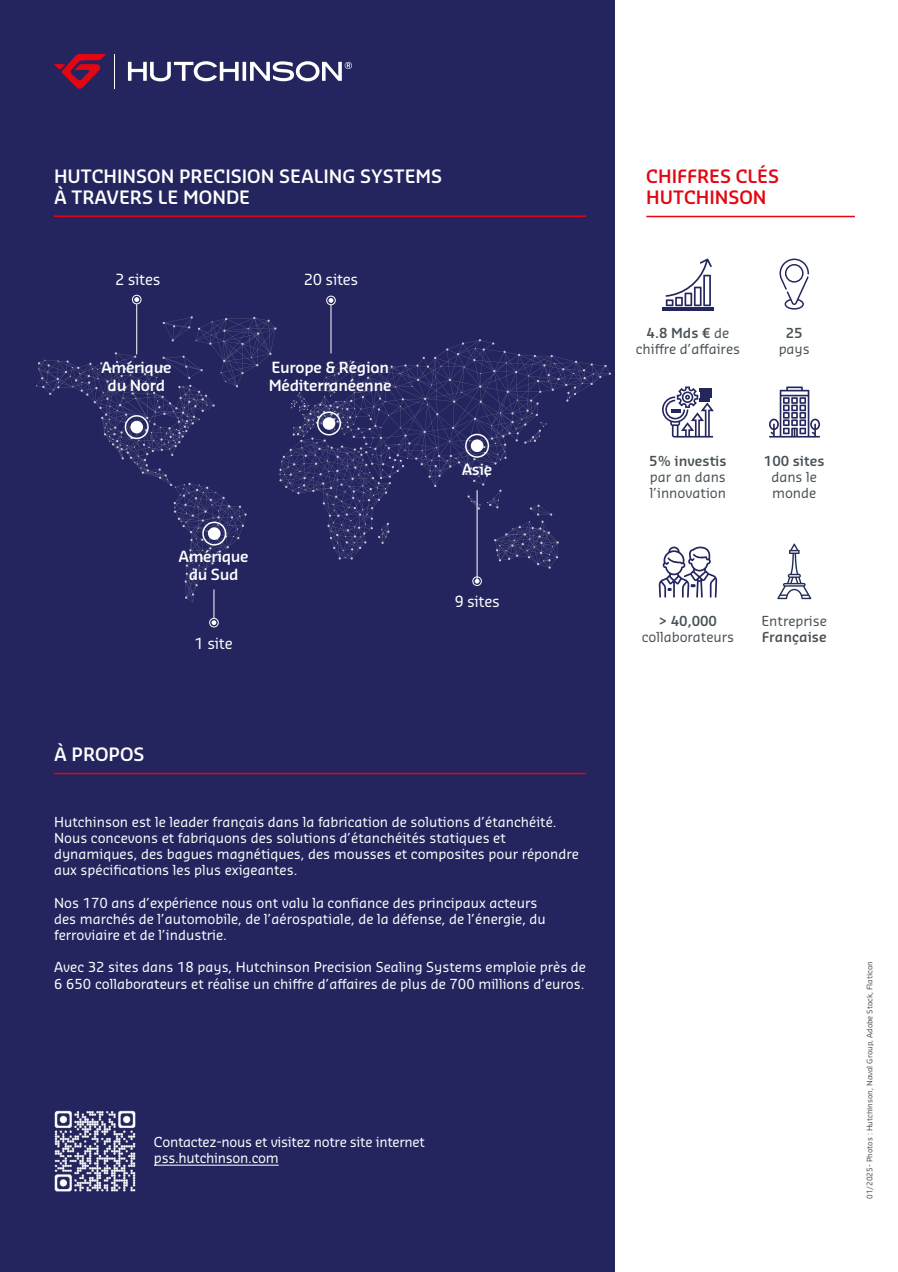
<style>
.page{position:relative;width:898px;height:1272px;background:#fff}
.page>*{position:absolute;margin:0;border:0;box-sizing:border-box;transform-origin:0 0}
.t1{font:600 18px/21.6px "Sansa Pro";color:#fff}
.t2{font:600 18px/21.6px "Sansa Pro";color:#e30613}
.t3{font:600 15px/18px "Sansa Pro";letter-spacing:-.02em;color:#fff;text-align:center}
.t4{font:15px "Sansa Pro";letter-spacing:-.02em;color:#fff}
.t5{font:13.5px/16.2px "Sansa Pro";color:#fff}
.t6{font:13.5px/16.2px "Sansa Pro";color:#485156}
.t7{font:13.5px/16.2px "Sansa Pro";letter-spacing:-.02em;color:#fff}
.t8{font:600 13.5px "Sansa Pro";color:#485156}
.t9{font:7.5px "Sansa Pro";color:#485156}
.s1{font-weight:600}
</style>
<div class="page">
<div style="left:0;top:0;width:614px;height:1271px;background:#24255e"></div>
<svg style="left:128px;top:61px;width:110px;height:20px"></svg>
<svg style="left:242px;top:62px;width:4px;height:19px"></svg>
<svg style="left:250px;top:61px;width:102px;height:20px"></svg>
<hr style="left:114px;top:54px;width:1px;height:35px;background:#fff">
<svg style="left:54px;top:54px;width:52px;height:35px"></svg>
<div style="left:132px;top:295px;width:9px;height:9px;border:1px solid #fff;border-radius:50%"></div>
<svg style="left:134px;top:297px;width:5px;height:5px"></svg>
<div style="left:326px;top:296px;width:9px;height:9px;border:1px solid #fff;border-radius:50%"></div>
<svg style="left:328px;top:298px;width:5px;height:5px"></svg>
<div style="left:209px;top:618px;width:9px;height:9px;border:1px solid #fff;border-radius:50%"></div>
<hr style="left:136px;top:304px;width:1px;height:50px;background:#fff">
<hr style="left:330px;top:305px;width:1px;height:48px;background:#fff">
<svg style="left:36px;top:316px;width:574px;height:309px"></svg>
<hr style="left:476px;top:490px;width:1px;height:90px;background:#fff">
<hr style="left:54px;top:215px;width:531px;height:2px;background:#e30613">
<hr style="left:54px;top:772px;width:531px;height:2px;background:#e30613">
<hr style="left:154px;top:1164px;width:124px;height:1px;background:#fff">
<hr style="left:646px;top:216px;width:208px;height:1px;background:#e30613">
<svg style="left:769px;top:386px;width:50px;height:51px"></svg>
<svg style="left:779px;top:258px;width:29px;height:51px"></svg>
<svg style="left:658px;top:546px;width:59px;height:51px"></svg>
<svg style="left:662px;top:386px;width:51px;height:51px"></svg>
<hr style="left:662px;top:308px;width:51px;height:3px;background:#24265e">
<svg style="left:665px;top:258px;width:46px;height:48px"></svg>
<svg style="left:777px;top:543px;width:34px;height:56px"></svg>
<img style="left:54px;top:1110px;width:82px;height:82px">
<h1 class="t1" style="left:54px;top:164px;width:389px">HUTCHINSON PRECISION SEALING SYSTEMS<br>À TRAVERS LE MONDE</h1>
<p class="t4" style="left:115px;top:269px;width:47px">2 sites</p>
<p class="t4" style="left:303px;top:269px;width:56px">20 sites</p>
<p class="t3" style="left:101px;top:358px;width:72px">Amérique du Nord</p>
<p class="t3" style="left:269px;top:358px;width:124px;text-align:left">Europe &amp; Région<br>Méditerranéenne</p>
<p class="t3" style="left:178px;top:547px;width:72px">Amérique du Sud</p>
<p class="t4" style="left:194px;top:633px;width:39px">1 site</p>
<p class="t3" style="left:461px;top:459px;width:32px">Asie</p>
<p class="t4" style="left:454px;top:592px;width:47px">9 sites</p>
<h1 class="t1" style="left:54px;top:742px;width:92px">À PROPOS</h1>
<h1 class="t2" style="left:646px;top:164px;width:134px">CHIFFRES CLÉS<br>HUTCHINSON</h1>
<p class="t6" style="left:635px;top:324px;width:106px;text-align:center"><span class="s1">4.8 Mds €</span> de chiffre d’affaires</p>
<p class="t8" style="left:785px;top:324px;width:18px">25</p>
<p class="t6" style="left:778px;top:340px;width:33px">pays</p>
<p class="t8" style="left:649px;top:451px;width:79px">5% investis</p>
<p class="t6" style="left:649px;top:468px;width:78px">par an dans l’innovation</p>
<p class="t8" style="left:763px;top:451px;width:62px">100 sites</p>
<p class="t6" style="left:771px;top:468px;width:47px">dans le monde</p>
<p class="t8" style="left:658px;top:611px;width:60px">&gt; 40,000</p>
<p class="t6" style="left:641px;top:628px;width:94px">collaborateurs</p>
<p class="t6" style="left:761px;top:612px;width:67px">Entreprise</p>
<p class="t8" style="left:761px;top:628px;width:66px">Française</p>
<p class="t5" style="left:54px;top:813px;width:526px">Hutchinson est le leader français dans la fabrication de solutions d’étanchéité.<br>Nous concevons et fabriquons des solutions d’étanchéités statiques et dynamiques, des bagues magnétiques, des mousses et composites pour répondre aux spécifications les plus exigeantes.</p>
<p class="t5" style="left:54px;top:894px;width:493px">Nos 170 ans d’expérience nous ont valu la confiance des principaux acteurs des marchés de l’automobile, de l’aérospatiale, de la défense, de l’énergie, du ferroviaire et de l’industrie.</p>
<p class="t5" style="left:54px;top:958px;width:533px">Avec 32 sites dans 18 pays, Hutchinson Precision Sealing Systems emploie près de<br>6 650 collaborateurs et réalise un chiffre d’affaires de plus de 700 millions d’euros.</p>
<p class="t9" style="left:864px;top:1199px;width:239px;rotate:-90deg">01/2025- Photos : Hutchinson, Naval Group, Adobe Stock, Flaticon</p>
<p class="t7" style="left:154px;top:1133px;width:272px">Contactez-nous et visitez notre site internet pss.hutchinson.com</p>
</div>
